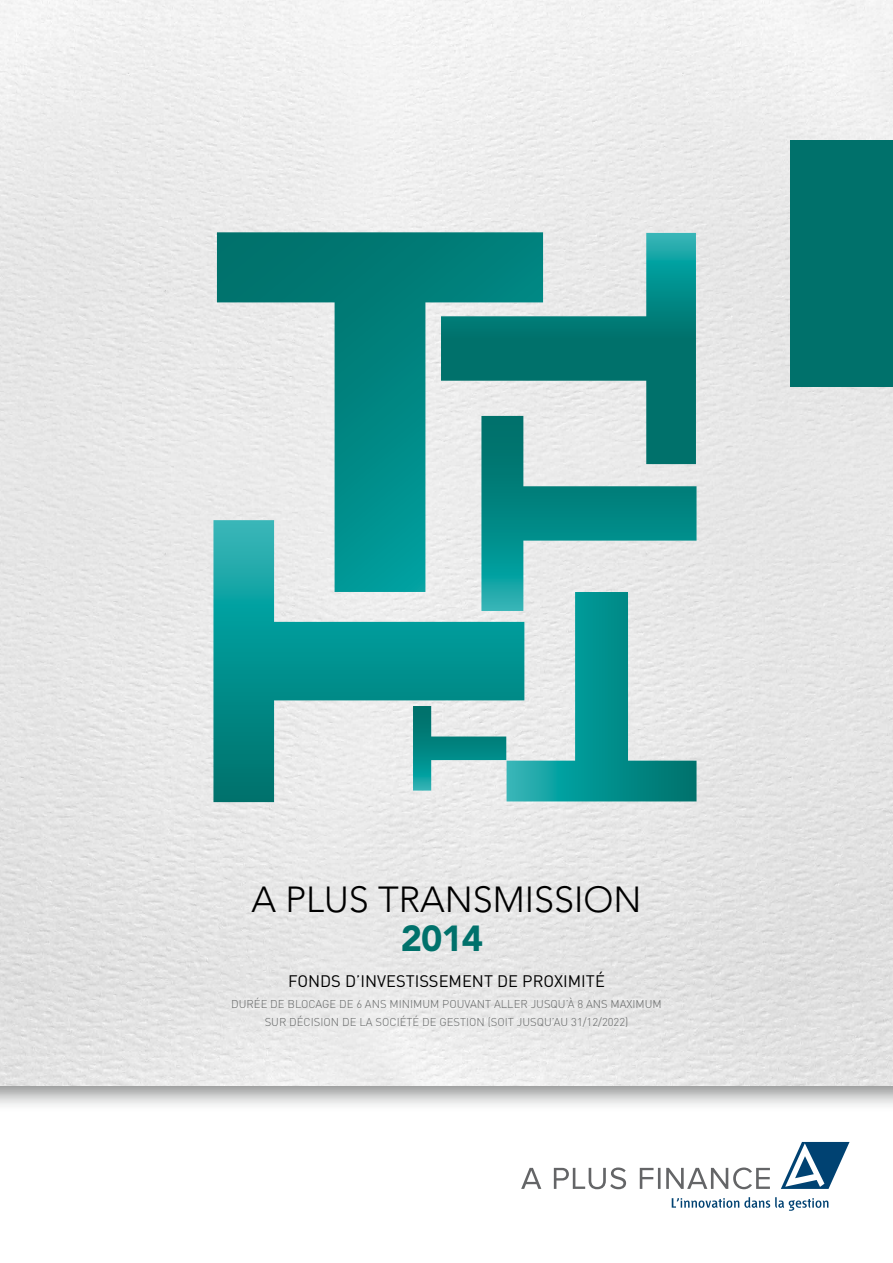
<style>
.page{position:relative;width:893px;height:1263px;background:#fff}
.page>*{position:absolute;margin:0;border:0;box-sizing:border-box;transform-origin:0 0}
.t1{font:300 36px "Avenir";color:#000}
.t2{font:900 36px "Avenir";color:#00716b}
.t3{font:16.5px "DIN";color:#000}
.t4{font:300 11.25px "DIN";color:#646666}
</style>
<div class="page">
<div style="left:0;top:0;width:893px;height:1112px;background:#646666;opacity:.75"></div>
<img style="left:0;top:0;width:893px;height:1085px">
<svg style="left:781px;top:1142px;width:68px;height:47px"></svg>
<svg style="left:672px;top:1197px;width:156px;height:14px"></svg>
<svg style="left:521px;top:1167px;width:249px;height:22px"></svg>
<svg style="left:543px;top:233px;width:153px;height:183px;background:#69adaa"></svg>
<svg style="left:213px;top:520px;width:311px;height:282px;background:#67b7b6"></svg>
<svg style="left:413px;top:416px;width:283px;height:385px;background:#7ebebd"></svg>
<svg style="left:217px;top:232px;width:326px;height:360px;background:#64afad"></svg>
<div style="left:791px;top:140px;width:102px;height:247px;background:#00716b"></div>
<h1 class="t1" style="left:251px;top:878px;width:392px">A PLUS TRANSMISSION</h1>
<h1 class="t2" style="left:401px;top:916px;width:84px">2014</h1>
<h2 class="t3" style="left:288px;top:971px;width:318px">FONDS D’INVESTISSEMENT DE PROXIMITÉ</h2>
<p class="t4" style="left:231px;top:996px;width:166px">DURÉE DE BLOCAGE DE 6 ANS MINIM</p>
<p class="t4" style="left:422px;top:996px;width:238px">UM POUVANT ALLER JUSQU’À 8 ANS MAXIM UM</p>
<p class="t4" style="left:265px;top:1014px;width:45px">SUR DÉCISI</p>
<p class="t4" style="left:324px;top:1014px;width:306px">ON D E LA SOCI ÉTÉ D E GESTI ON (SOIT JUSQU’AU 31/12/2022)</p>
</div>
